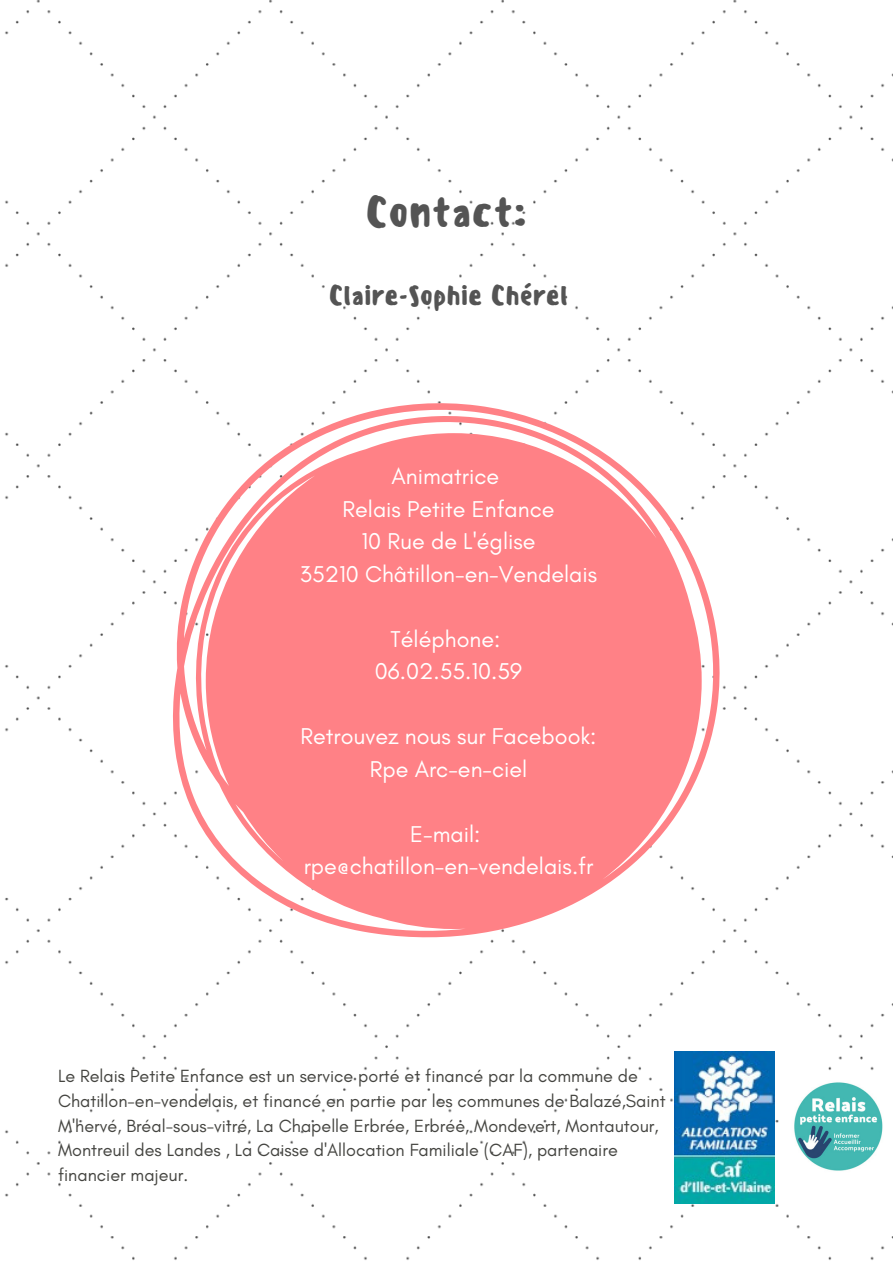
<style>
.page{position:relative;width:893px;height:1264px;background:#fff}
.page>*{position:absolute;margin:0;border:0;box-sizing:border-box;transform-origin:0 0}
.t1{font:500 42px "Sensei";color:#545454}
.t2{font:500 27px "Sensei";color:#545454}
.t3{font:23.25px "Glacial Indifference";color:#fff}
.t4{font:18px/24.8px "Glacial Indifference";color:#444440}
</style>
<div class="page">
<img style="left:5px;top:0;width:887px;height:1260px">
<img style="left:674px;top:1051px;width:100px;height:152px">
<img style="left:785px;top:1074px;width:107px;height:105px">
<svg style="left:171px;top:401px;width:550px;height:538px;fill:#ff8186"></svg>
<p class="t1" style="left:365px;top:187px;width:163px">Contact:</p>
<p class="t2" style="left:329px;top:279px;width:241px">Claire-Sophie Chérel</p>
<p class="t3" style="left:391px;top:462px;width:109px">Animatrice</p>
<p class="t3" style="left:342px;top:495px;width:213px">Relais Petite Enfance</p>
<p class="t3" style="left:361px;top:527px;width:175px">10 Rue de L'église</p>
<p class="t3" style="left:300px;top:560px;width:299px">35210 Châtillon-en-Vendelais</p>
<p class="t3" style="left:390px;top:624px;width:111px">Téléphone:</p>
<p class="t3" style="left:375px;top:657px;width:149px">06.02.55.10.59</p>
<p class="t3" style="left:300px;top:722px;width:297px">Retrouvez nous sur Facebook:</p>
<p class="t3" style="left:370px;top:754px;width:159px">Rpe Arc-en-ciel</p>
<p class="t3" style="left:410px;top:819px;width:72px">E-mail:</p>
<p class="t3" style="left:304px;top:852px;width:291px">rpe@chatillon-en-vendelais.fr</p>
<p class="t4" style="left:58px;top:1063px;width:609px">Le Relais Petite Enfance est un service porté et financé par la commune de Chatillon-en-vendelais, et financé en partie par les communes de Balazé,Saint M'hervé, Bréal-sous-vitré, La Chapelle Erbrée, Erbrée, Mondevert, Montautour, Montreuil des Landes , La Caisse d'Allocation Familiale (CAF), partenaire financier majeur.</p>
</div>
